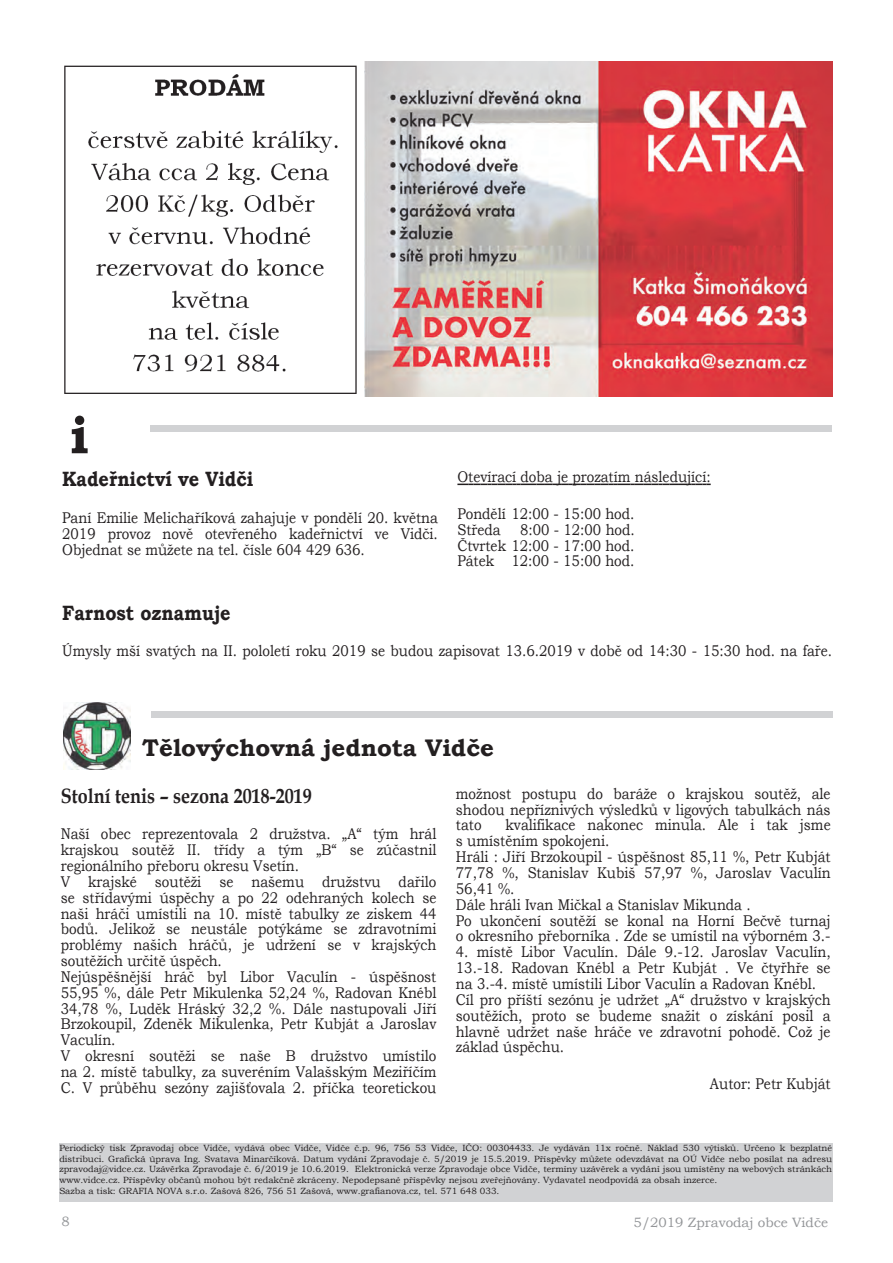
<style>
.page{position:relative;width:893px;height:1263px;background:#fff}
.page>*{position:absolute;margin:0;border:0;box-sizing:border-box;transform-origin:0 0}
.t1{font:700 52.5px "Bookman Old Style";color:#231f20}
.t2{font:700 24px "Bookman Old Style";color:#231f20}
.t3{font:700 20.7px "Bookman Old Style";color:#231f20;scale:.87 1}
.t4{font:700 20.7px "Book Antiqua";color:#231f20;scale:.87 1}
.t5{font:15.45px/15.9px "Bookman Old Style";color:#231f20;scale:.87 1}
.t6{font:13.5px "Bookman Old Style";color:#939598}
.t7{font:9px/10.5px "Bookman Old Style";color:#231f20}
</style>
<div class="page">
<img style="left:63px;top:702px;width:68px;height:67px">
<div style="left:59px;top:1144px;width:774px;height:58px;background:#d1d2d4"></div>
<div style="left:152px;top:711px;width:681px;height:7px;background:#d1d2d4"></div>
<img style="left:364px;top:61px;width:469px;height:335px">
<img style="left:64px;top:65px;width:293px;height:329px">
<div style="left:150px;top:425px;width:681px;height:6px;background:#d1d2d4"></div>
<svg style="left:457px;top:484px;width:254px;height:1px"></svg>
<h1 class="t1" style="left:70px;top:397px;width:20px">i</h1>
<h3 class="t3" style="left:62px;top:464px;width:221px">Kadeřnictví ve Vidči</h3>
<p class="t5" style="left:62px;top:510px;width:433px;text-align:justify">Paní Emilie Melichaříková zahajuje v pondělí 20. května 2019 provoz nově otevřeného kadeřnictví ve Vidči.<br>Objednat se můžete na tel. čísle 604 429 636.</p>
<p class="t5" style="left:457px;top:469px;width:293px">Otevírací doba je prozatím následující:</p>
<p class="t5" style="left:457px;top:506px;width:205px">Pondělí 12:00 - 15:00 hod.<br>Středa</p>
<p class="t5" style="left:457px;top:521px;width:205px;text-align:justify;text-indent:63px">8:00 - 12:00 hod.<br>Čtvrtek 12:00 - 17:00 hod.<br>Pátek 12:00 - 15:00 hod.</p>
<h3 class="t3" style="left:62px;top:597px;width:195px">Farnost oznamuje</h3>
<p class="t5" style="left:62px;top:643px;width:886px">Úmysly mší svatých na II. pololetí roku 2019 se budou zapisovat 13.6.2019 v době od 14:30 - 15:30 hod. na faře.</p>
<h2 class="t2" style="left:142px;top:731px;width:353px">Tělovýchovná jednota Vidče</h2>
<h3 class="t4" style="left:61px;top:781px;width:290px">Stolní tenis – sezona 2018-2019</h3>
<p class="t5" style="left:61px;top:826px;width:433px">Naší obec reprezentovala 2 družstva. „A“ tým hrál krajskou soutěž II. třídy a tým „B“ se zúčastnil regionálního přeboru okresu Vsetín.<br>V krajské soutěži se našemu družstvu dařilo se střídavými úspěchy a po 22 odehraných kolech se naši hráči umístili na 10. místě tabulky ze ziskem 44 bodů. Jelikož se neustále potýkáme se zdravotními problémy našich hráčů, je udržení se v krajských soutěžích určitě úspěch.<br>Nejúspěšnější hráč byl Libor Vaculín - úspěšnost 55,95 %, dále Petr Mikulenka 52,24 %, Radovan Knébl 34,78 %, Luděk Hráský 32,2 %. Dále nastupovali Jiří Brzokoupil, Zdeněk Mikulenka, Petr Kubját a Jaroslav Vaculín.<br>V okresní soutěži se naše B družstvo umístilo na 2. místě tabulky, za suveréním Valašským Meziříčím C. V průběhu sezóny zajišťovala 2. příčka teoretickou</p>
<p class="t5" style="left:456px;top:786px;width:432px;text-align:justify">možnost postupu do baráže o krajskou soutěž, ale shodou nepříznivých výsledků v ligových tabulkách nás tato</p>
<p class="t5" style="left:456px;top:817px;width:432px;text-indent:50px">kvalifikace nakonec minula. Ale i tak jsme s umístěním spokojeni.<br>Hráli : Jiří Brzokoupil - úspěšnost 85,11 %, Petr Kubját 77,78 %, Stanislav Kubiš 57,97 %, Jaroslav Vaculín 56,41 %.<br>Dále hráli Ivan Mičkal a Stanislav Mikunda .<br>Po ukončení soutěží se konal na Horní Bečvě turnaj o okresního přeborníka . Zde se umístil na výborném 3.-</p>
<p class="t5" style="left:456px;top:944px;width:432px">4. místě Libor Vaculín. Dále 9.-12. Jaroslav Vaculín, 13.-18. Radovan Knébl a Petr Kubját . Ve čtyřhře se na 3.-4. místě umístili Libor Vaculín a Radovan Knébl.<br>Cíl pro příští sezónu je udržet „A“ družstvo v krajských soutěžích, proto se budeme snažit o získání posil a hlavně udržet naše hráče ve zdravotní pohodě. Což je základ úspěchu.</p>
<p class="t5" style="left:710px;top:1076px;width:140px">Autor: Petr Kubját</p>
<p class="t7" style="left:59px;top:1143px;width:774px">Periodický tisk Zpravodaj obce Vidče, vydává obec Vidče, Vidče č.p. 96, 756 53 Vidče, IČO: 00304433. Je vydáván 11x ročně. Náklad 530 výtisků. Určeno k bezplatné distribuci. Grafická úprava Ing. Svatava Minarčíková. Datum vydání Zpravodaje č. 5/2019 je 15.5.2019. Příspěvky můžete odevzdávat na OÚ Vidče nebo posílat na adresu zpravodaj@vidce.cz. Uzávěrka Zpravodaje č. 6/2019 je 10.6.2019. Elektronická verze Zpravodaje obce Vidče, termíny uzávěrek a vydání jsou umístěny na webových stránkách www.vidce.cz. Příspěvky občanů mohou být redakčně zkráceny. Nepodepsané příspěvky nejsou zveřejňovány. Vydavatel neodpovídá za obsah inzerce.<br>Sazba a tisk: GRAFIA NOVA s.r.o. Zašová 826, 756 51 Zašová, www.grafianova.cz, tel. 571 648 033.</p>
<p class="t6" style="left:61px;top:1212px;width:10px">8</p>
<p class="t6" style="left:634px;top:1214px;width:196px">5/2019 Zpravodaj obce Vidče</p>
</div>
